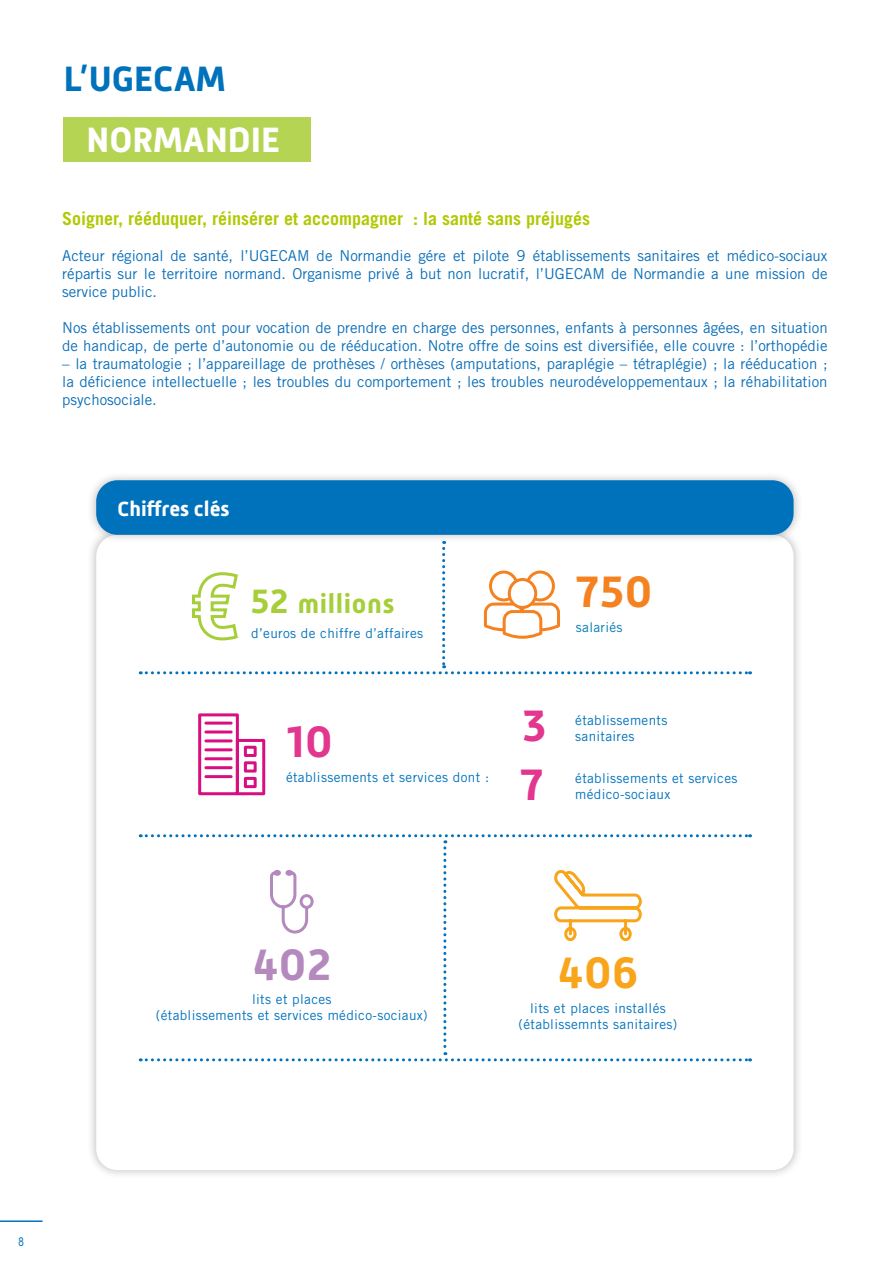
<style>
.page{position:relative;width:893px;height:1263px;background:#fff}
.page>*{position:absolute;margin:0;border:0;box-sizing:border-box;transform-origin:0 0}
.t1{font:700 45px "Mic 32 New";color:#e3368f}
.t2{font:700 45px "Mic 32 New";color:#f58220}
.t3{font:700 45px "Mic 32 New";color:#f9a51b}
.t4{font:700 45px "Mic 32 New";color:#b48abe}
.t5{font:700 36px "Mic 32 New";color:#fff}
.t6{font:700 36px "Mic 32 New";color:#0072bc}
.t7{font:700 27px "Mic 32 New";letter-spacing:.025em;color:#a6ce39}
.t8{font:700 21px "Mic 32 New";color:#fff}
.t9{font:700 18px "Trade Gothic LT Std";color:#b1c903}
.t10{font:15px/18px "Trade Gothic LT Std";color:#0b6fb9;text-align:justify}
.t11{font:13.5px/16.2px "Trade Gothic LT Std";letter-spacing:.025em;color:#0072bc;text-align:center}
.t12{font:13.5px "Trade Gothic LT Std";letter-spacing:.025em;color:#007bb6}
.t13{font:12px "Arial Narrow";color:#0072bc}
.s1{font-size:34.5px}
</style>
<div class="page">
<div style="left:63px;top:117px;width:247px;height:45px;background:#b5d453"></div>
<div style="left:87px;top:526px;width:716px;height:653px;background:#231f20;opacity:.3"></div>
<div style="left:96px;top:535px;width:698px;height:635px;background:#fff;border-radius:21px"></div>
<div style="left:87px;top:471px;width:716px;height:73px;background:#231f20;opacity:.3"></div>
<div style="left:96px;top:480px;width:698px;height:55px;background:#0072bc;border-radius:21px"></div>
<svg style="left:140px;top:541px;width:611px;height:133px"></svg>
<svg style="left:140px;top:834px;width:611px;height:227px"></svg>
<svg style="left:198px;top:713px;width:68px;height:83px"></svg>
<hr style="left:0;top:1220px;width:43px;height:2px;background:#0072bc">
<p class="t6" style="left:64px;top:58px;width:163px">L’UGECAM</p>
<p class="t5" style="left:87px;top:119px;width:195px">NORMANDIE</p>
<p class="t9" style="left:62px;top:207px;width:530px">Soigner, rééduquer, réinsérer et accompagner : la santé sans préjugés</p>
<p class="t10" style="left:62px;top:246px;width:767px">Acteur régional de santé, l’UGECAM de Normandie gére et pilote 9 établissements sanitaires et médico-sociaux répartis sur le territoire normand. Organisme privé à but non lucratif, l’UGECAM de Normandie a une mission de service public.</p>
<p class="t10" style="left:62px;top:318px;width:767px">Nos établissements ont pour vocation de prendre en charge des personnes, enfants à personnes âgées, en situation de handicap, de perte d’autonomie ou de rééducation. Notre offre de soins est diversifiée, elle couvre : l’orthopédie</p>
<p class="t10" style="left:62px;top:354px;width:767px">– la traumatologie ; l’appareillage de prothèses / orthèses (amputations, paraplégie – tétraplégie) ; la rééducation ; la déficience intellectuelle ; les troubles du comportement ; les troubles neurodéveloppementaux ; la réhabilitation psychosociale.</p>
<p class="t8" style="left:117px;top:496px;width:114px">Chiffres clés</p>
<p class="t7" style="left:251px;top:588px;width:145px"><span class="s1">52</span> millions</p>
<p class="t11" style="left:251px;top:624px;width:173px">d’euros de chiffre d’affaires</p>
<p class="t1" style="left:286px;top:716px;width:48px">10</p>
<p class="t11" style="left:286px;top:769px;width:205px">établissements et services dont :</p>
<p class="t2" style="left:576px;top:566px;width:78px">750</p>
<p class="t12" style="left:576px;top:619px;width:48px">salariés</p>
<p class="t1" style="left:523px;top:700px;width:25px">3</p>
<p class="t11" style="left:575px;top:712px;width:94px;text-align:left">établissements sanitaires</p>
<p class="t1" style="left:520px;top:758px;width:25px">7</p>
<p class="t11" style="left:575px;top:770px;width:164px">établissements et services</p>
<p class="t11" style="left:575px;top:786px;width:97px">médico-sociaux</p>
<p class="t4" style="left:253px;top:938px;width:80px">402</p>
<p class="t11" style="left:156px;top:991px;width:273px">lits et places<br>(établissements et services médico-sociaux)</p>
<p class="t3" style="left:558px;top:947px;width:82px">406</p>
<p class="t11" style="left:519px;top:1000px;width:160px">lits et places installés (établissemnts sanitaires)</p>
<p class="t13" style="left:19px;top:1233px;width:7px">8</p>
</div>
